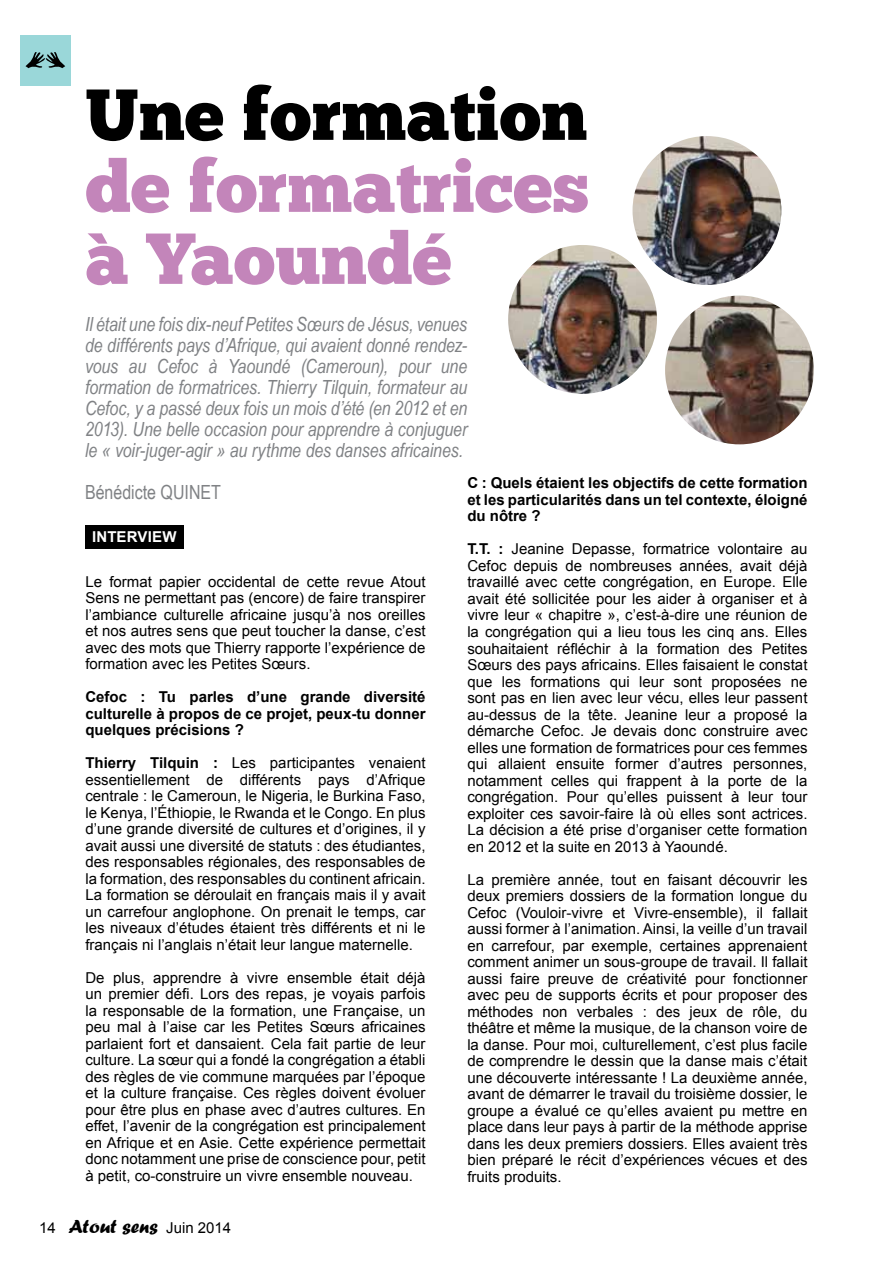
<style>
.page{position:relative;width:893px;height:1263px;background:#fff}
.page>*{position:absolute;margin:0;border:0;box-sizing:border-box;transform-origin:0 0}
.t1{font:72px/72px "Chunk Five Ex";color:#c385ba}
.t2{font:72px "Chunk Five Ex";color:#000}
.t3{font:italic 19.5px/21px "Arial Narrow";letter-spacing:-.005em;color:#808285;text-align:justify}
.t4{font:19.5px "Arial Narrow";color:#808285}
.t5{font:15px/16.5px "Arial";color:#000;text-align:justify}
.t6{font:700 15px/16.5px "Arial";color:#000;text-align:justify}
.t7{font:700 15px "Arial";letter-spacing:.01em;color:#fff}
.s1{font-weight:700}
.s2{font-family:"Forte";font-size:19.5px}
</style>
<div class="page">
<div style="left:20px;top:35px;width:51px;height:51px;background:#9ad7d9"></div>
<svg style="left:26px;top:52px;width:39px;height:16px"></svg>
<div style="left:85px;top:525px;width:99px;height:24px;background:#000"></div>
<img style="left:632px;top:136px;width:149px;height:149px;border-radius:74px">
<img style="left:508px;top:245px;width:149px;height:149px;border-radius:74px">
<img style="left:665px;top:296px;width:149px;height:148px;border-radius:74px">
<h1 class="t2" style="left:85px;top:61px;width:503px">Une formation</h1>
<h1 class="t1" style="left:85px;top:149px;width:505px">de formatrices à Yaoundé</h1>
<p class="t3" style="left:85px;top:314px;width:384px">Il était une fois dix-neuf Petites Sœurs de Jésus, venues de différents pays d’Afrique, qui avaient donné rendez&shy;vous au Cefoc à Yaoundé (Cameroun), pour une formation de formatrices. Thierry Tilquin, formateur au Cefoc, y a passé deux fois un mois d’été (en 2012 et en 2013). Une belle occasion pour apprendre à conjuguer le « voir-juger-agir » au rythme des danses africaines.</p>
<h2 class="t4" style="left:85px;top:478px;width:137px">Bénédicte QUINET</h2>
<p class="t6" style="left:467px;top:475px;width:342px">C : Quels étaient les objectifs de cette formation et les particularités dans un tel contexte, éloigné du nôtre ?</p>
<p class="t5" style="left:467px;top:541px;width:342px"><span class="s1">T.T. :</span> Jeanine Depasse, formatrice volontaire au Cefoc depuis de nombreuses années, avait déjà travaillé avec cette congrégation, en Europe. Elle avait été sollicitée pour les aider à organiser et à vivre leur « chapitre », c’est-à-dire une réunion de la congrégation qui a lieu tous les cinq ans. Elles souhaitaient réfléchir à la formation des Petites Sœurs des pays africains. Elles faisaient le constat que les formations qui leur sont proposées ne sont pas en lien avec leur vécu, elles leur passent au-dessus de la tête. Jeanine leur a proposé la démarche Cefoc. Je devais donc construire avec elles une formation de formatrices pour ces femmes qui allaient ensuite former d’autres personnes, notamment celles qui frappent à la porte de la congrégation. Pour qu’elles puissent à leur tour exploiter ces savoir-faire là où elles sont actrices.<br>La décision a été prise d’organiser cette formation en 2012 et la suite en 2013 à Yaoundé.</p>
<p class="t5" style="left:467px;top:871px;width:342px">La première année, tout en faisant découvrir les deux premiers dossiers de la formation longue du Cefoc (Vouloir-vivre et Vivre-ensemble), il fallait aussi former à l’animation. Ainsi, la veille d’un travail en carrefour, par exemple, certaines apprenaient comment animer un sous-groupe de travail. Il fallait aussi faire preuve de créativité pour fonctionner avec peu de supports écrits et pour proposer des méthodes non verbales : des jeux de rôle, du théâtre et même la musique, de la chanson voire de la danse. Pour moi, culturellement, c’est plus facile de comprendre le dessin que la danse mais c’était une découverte intéressante ! La deuxième année, avant de démarrer le travail du troisième dossier, le groupe a évalué ce qu’elles avaient pu mettre en place dans leur pays à partir de la méthode apprise dans les deux premiers dossiers. Elles avaient très bien préparé le récit d’expériences vécues et des fruits produits.</p>
<p class="t7" style="left:92px;top:527px;width:86px">INTERVIEW</p>
<p class="t5" style="left:85px;top:573px;width:342px">Le format papier occidental de cette revue Atout Sens ne permettant pas (encore) de faire transpirer l’ambiance culturelle africaine jusqu’à nos oreilles et nos autres sens que peut toucher la danse, c’est avec des mots que Thierry rapporte l’expérience de formation avec les Petites Sœurs.</p>
<p class="t6" style="left:85px;top:689px;width:342px">Cefoc : Tu parles d’une grande diversité culturelle à propos de ce projet, peux-tu donner quelques précisions ?</p>
<p class="t5" style="left:85px;top:755px;width:342px"><span class="s1">Thierry Tilquin :</span> Les participantes venaient essentiellement de différents pays d’Afrique centrale : le Cameroun, le Nigeria, le Burkina Faso, le Kenya, l’Éthiopie, le Rwanda et le Congo. En plus d’une grande diversité de cultures et d’origines, il y avait aussi une diversité de statuts : des étudiantes, des responsables régionales, des responsables de la formation, des responsables du continent africain.<br>La formation se déroulait en français mais il y avait un carrefour anglophone. On prenait le temps, car les niveaux d’études étaient très différents et ni le français ni l’anglais n’était leur langue maternelle.</p>
<p class="t5" style="left:85px;top:969px;width:342px">De plus, apprendre à vivre ensemble était déjà un premier défi. Lors des repas, je voyais parfois la responsable de la formation, une Française, un peu mal à l’aise car les Petites Sœurs africaines parlaient fort et dansaient. Cela fait partie de leur culture. La sœur qui a fondé la congrégation a établi des règles de vie commune marquées par l’époque et la culture française. Ces règles doivent évoluer pour être plus en phase avec d’autres cultures. En effet, l’avenir de la congrégation est principalement en Afrique et en Asie. Cette expérience permettait donc notamment une prise de conscience pour, petit à petit, co-construire un vivre ensemble nouveau.</p>
<p class="t5" style="left:39px;top:1219px;width:194px">14 <span class="s2">Atout sens</span> Juin 2014</p>
</div>
